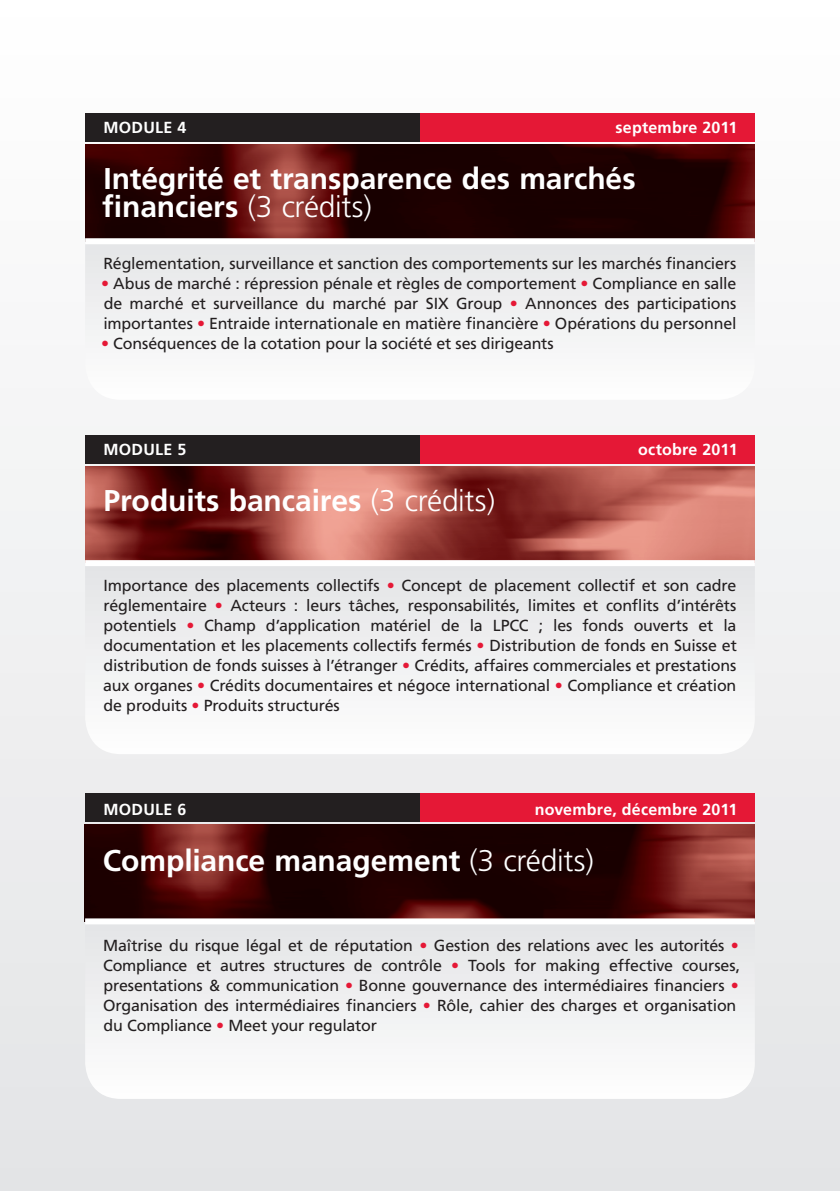
<style>
.page{position:relative;width:840px;height:1191px;background:#fff}
.page>*{position:absolute;margin:0;border:0;box-sizing:border-box;transform-origin:0 0}
.t1{font:700 30px/28px "Frutiger";letter-spacing:-.005em;color:#fff}
.t2{font:16px/20px "Frutiger";letter-spacing:-.015em;color:#231f20;text-align:justify}
.t3{font:700 16px "Frutiger";letter-spacing:.015em;color:#fff}
.s1{font-weight:300}
.s2{color:#e51836}
</style>
<div class="page">
<div style="left:0;top:3px;width:839px;height:1188px;background:linear-gradient(to bottom,#fefdfd,#e3e4e6)"></div>
<svg style="left:85px;top:244px;width:669px;height:156px"></svg>
<img style="left:85px;top:145px;width:669px;height:93px">
<div style="left:85px;top:113px;width:669px;height:29px;background:#231f20"></div>
<div style="left:420px;top:113px;width:334px;height:29px;background:#e51836"></div>
<div style="left:85px;top:238px;width:669px;height:6px;background:#fff"></div>
<svg style="left:85px;top:566px;width:669px;height:188px"></svg>
<img style="left:85px;top:466px;width:669px;height:94px">
<div style="left:85px;top:435px;width:669px;height:28px;background:#231f20"></div>
<div style="left:420px;top:435px;width:334px;height:28px;background:#e51836"></div>
<div style="left:85px;top:560px;width:669px;height:6px;background:#fff"></div>
<svg style="left:85px;top:924px;width:669px;height:175px"></svg>
<img style="left:84px;top:824px;width:670px;height:97px">
<div style="left:85px;top:793px;width:669px;height:29px;background:#231f20"></div>
<div style="left:420px;top:793px;width:334px;height:29px;background:#e51836"></div>
<div style="left:85px;top:918px;width:669px;height:6px;background:#fff"></div>
<p class="t3" style="left:103px;top:118px;width:84px">MODULE 4</p>
<p class="t3" style="left:615px;top:118px;width:123px">septembre 2011</p>
<h1 class="t1" style="left:102px;top:164px;width:534px">Intégrité et transparence des marchés financiers <span class="s1">(3 crédits)</span></h1>
<p class="t2" style="left:103px;top:253px;width:634px">Réglementation, surveillance et sanction des comportements sur les marchés financiers</p>
<p class="t2" style="left:101px;top:273px;width:636px"><span class="s2">•</span> Abus de marché : répression pénale et règles de comportement <span class="s2">•</span> Compliance en salle de marché et surveillance du marché par SIX Group <span class="s2">•</span> Annonces des participations importantes <span class="s2">•</span> Entraide internationale en matière financière <span class="s2">•</span> Opérations du personnel</p>
<p class="t2" style="left:101px;top:333px;width:454px"><span class="s2">•</span> Conséquences de la cotation pour la société et ses dirigeants</p>
<p class="t3" style="left:103px;top:440px;width:84px">MODULE 5</p>
<p class="t3" style="left:637px;top:440px;width:101px">octobre 2011</p>
<h1 class="t1" style="left:103px;top:486px;width:393px">Produits bancaires <span class="s1">(3 crédits)</span></h1>
<p class="t2" style="left:103px;top:575px;width:634px">Importance des placements collectifs <span class="s2">•</span> Concept de placement collectif et son cadre réglementaire <span class="s2">•</span> Acteurs : leurs tâches, responsabilités, limites et conflits d’intérêts potentiels <span class="s2">•</span> Champ d’application matériel de la LPCC ; les fonds ouverts et la documentation et les placements collectifs fermés <span class="s2">•</span> Distribution de fonds en Suisse et distribution de fonds suisses à l’étranger <span class="s2">•</span> Crédits, affaires commerciales et prestations aux organes <span class="s2">•</span> Crédits documentaires et négoce international <span class="s2">•</span> Compliance et création de produits <span class="s2">•</span> Produits structurés</p>
<p class="t3" style="left:103px;top:799px;width:84px">MODULE 6</p>
<p class="t3" style="left:534px;top:799px;width:204px">novembre, décembre 2011</p>
<h1 class="t1" style="left:103px;top:846px;width:492px">Compliance management <span class="s1">(3 crédits)</span></h1>
<p class="t2" style="left:103px;top:935px;width:638px;text-align:left">Maîtrise du risque légal et de réputation <span class="s2">•</span> Gestion des relations avec les autorités <span class="s2">• </span>Compliance et autres structures de contrôle <span class="s2">•</span> Tools for making effective courses, presentations &amp; communication <span class="s2">•</span> Bonne gouvernance des intermédiaires financiers <span class="s2">• </span>Organisation des intermédiaires financiers <span class="s2">•</span> Rôle, cahier des charges et organisation du Compliance <span class="s2">•</span> Meet your regulator</p>
</div>
